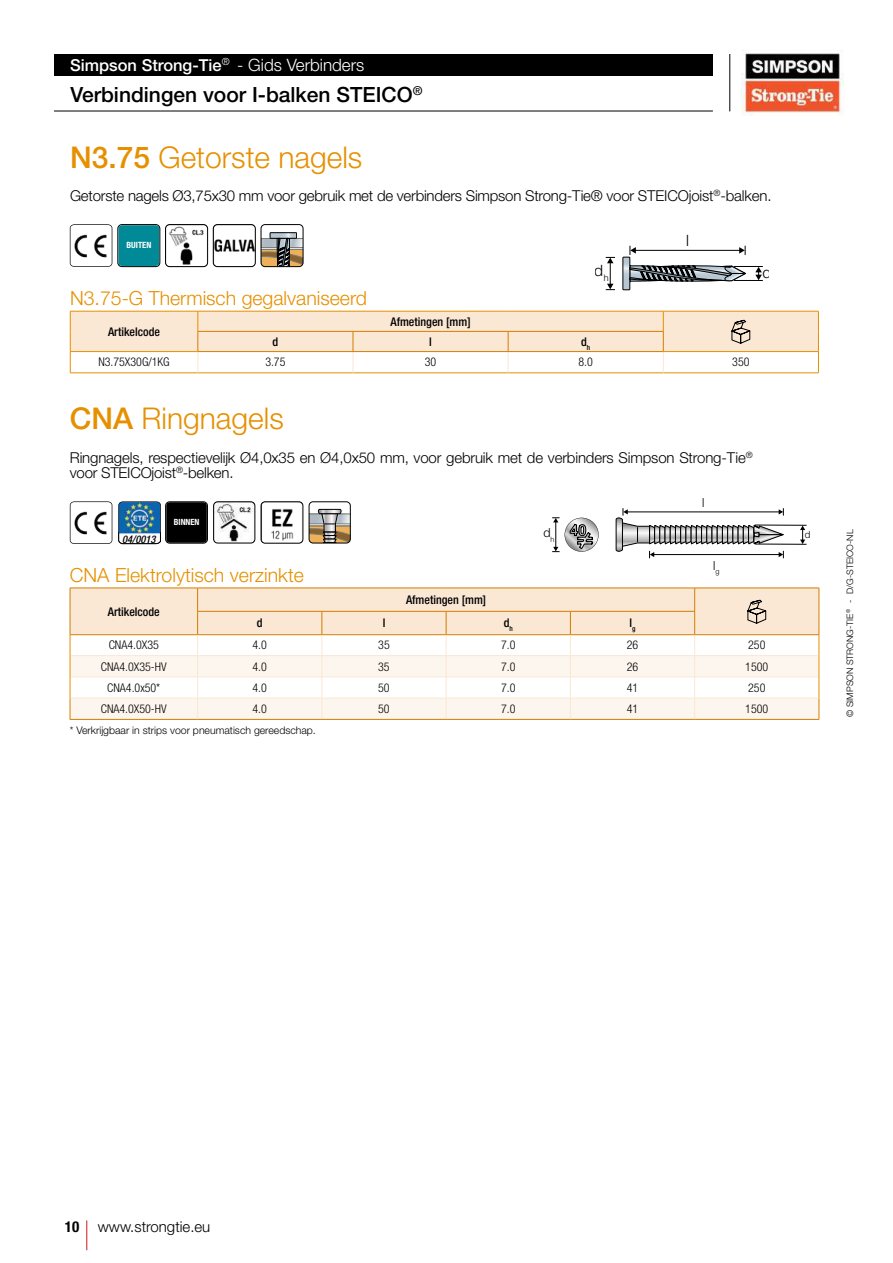
<style>
.page{position:relative;width:893px;height:1263px;background:#fff}
.page>*{position:absolute;margin:0;border:0;box-sizing:border-box;transform-origin:0 0}
.t1{font:300 30px "Helvetica Neue LT Std";color:#e69000}
.t2{font:500 21px "Helvetica Neue LT Std";color:#000}
.t3{font:300 19.5px "Helvetica Neue LT Std";color:#e69000}
.t4{font:500 16.5px "Helvetica Neue LT Std";color:#fff}
.t5{font:300 15.6px "Helvetica Neue LT Std";color:#000}
.t6{font:300 15px/14.4px "Helvetica Neue LT Std";letter-spacing:-.01em;color:#000}
.t7{font:300 12.45px "Helvetica Neue LT Std";color:#000}
.t8{font:300 condensed 12px "Helvetica Neue LT Std";color:#000}
.t9{font:500 condensed 12px "Helvetica Neue LT Std";color:#000}
.t10{font:300 10.5px "Helvetica Neue LT Std";color:#000}
.t11{font:italic 500 condensed 10.5px "Helvetica Neue LT Std";color:#000}
.t12{font:300 9.9px "Helvetica Neue LT Std";color:#000}
.t13{font:300 9px "Helvetica Neue LT Std";color:#000}
.t14{font:700 condensed 8.55px "Helvetica Neue LT Std";color:#fff}
.t15{font:300 7.35px "Helvetica Neue LT Std";color:#000}
.s1{font-weight:300;font-size:17.1px}
.s2{font-weight:500}
.s3{font-weight:700;font-stretch:condensed}
</style>
<div class="page">
<div style="left:54px;top:54px;width:659px;height:22px;background:#000"></div>
<hr style="left:729px;top:54px;width:1px;height:57px;background:#000">
<hr style="left:54px;top:111px;width:659px;height:1px;background:#000">
<img style="left:742px;top:53px;width:101px;height:63px">
<hr style="left:86px;top:1220px;width:1px;height:30px;background:#cd1719">
<hr style="left:70px;top:719px;width:128px;height:1px;background:#d47e00">
<hr style="left:198px;top:719px;width:124px;height:1px;background:#d47e00">
<hr style="left:322px;top:719px;width:124px;height:1px;background:#d47e00">
<hr style="left:446px;top:719px;width:124px;height:1px;background:#d47e00">
<hr style="left:570px;top:719px;width:125px;height:1px;background:#d47e00">
<hr style="left:695px;top:719px;width:124px;height:1px;background:#d47e00">
<svg style="left:70px;top:588px;width:750px;height:131px"></svg>
<img style="left:214px;top:502px;width:41px;height:41px">
<div style="left:213px;top:502px;width:42px;height:41px;border:1px solid #000;border-radius:4px"></div>
<svg style="left:800px;top:526px;width:5px;height:18px"></svg>
<hr style="left:755px;top:525px;width:51px;height:1px;background:#000">
<hr style="left:755px;top:544px;width:51px;height:1px;background:#000">
<svg style="left:552px;top:517px;width:47px;height:35px"></svg>
<svg style="left:616px;top:508px;width:168px;height:50px"></svg>
<svg style="left:309px;top:508px;width:41px;height:36px"></svg>
<div style="left:309px;top:501px;width:42px;height:42px;border:1px solid #000;border-radius:4px"></div>
<img style="left:261px;top:502px;width:42px;height:41px">
<div style="left:261px;top:502px;width:42px;height:41px;border:1px solid #000;border-radius:4px"></div>
<div style="left:165px;top:502px;width:43px;height:41px;border:1px solid #000;border-radius:4px"></div>
<hr style="left:70px;top:373px;width:128px;height:1px;background:#e69000">
<hr style="left:198px;top:373px;width:155px;height:1px;background:#e69000">
<hr style="left:353px;top:373px;width:155px;height:1px;background:#e69000">
<hr style="left:508px;top:373px;width:155px;height:1px;background:#e69000">
<hr style="left:663px;top:373px;width:156px;height:1px;background:#e69000">
<svg style="left:70px;top:311px;width:749px;height:62px"></svg>
<svg style="left:623px;top:246px;width:140px;height:44px"></svg>
<svg style="left:606px;top:257px;width:9px;height:33px"></svg>
<svg style="left:261px;top:225px;width:42px;height:42px"></svg>
<div style="left:261px;top:224px;width:42px;height:43px;border:1px solid #000;border-radius:4px"></div>
<img style="left:166px;top:226px;width:42px;height:41px">
<div style="left:165px;top:224px;width:43px;height:43px;border:1px solid #000;border-radius:4px"></div>
<div style="left:119px;top:225px;width:41px;height:42px;background:#008996"></div>
<div style="left:117px;top:224px;width:43px;height:43px;border:1px solid #000;border-radius:4px"></div>
<img style="left:213px;top:225px;width:41px;height:42px">
<div style="left:213px;top:224px;width:43px;height:43px;border:1px solid #000;border-radius:4px"></div>
<svg style="left:70px;top:224px;width:42px;height:43px"></svg>
<img style="left:70px;top:231px;width:42px;height:32px">
<svg style="left:70px;top:501px;width:42px;height:43px"></svg>
<img style="left:70px;top:508px;width:42px;height:32px">
<img style="left:118px;top:501px;width:89px;height:43px">
<p class="t4" style="left:70px;top:55px;width:296px">Simpson Strong-Tie<sup>®</sup> <span class="s1">- Gids Verbinders</span></p>
<h2 class="t2" style="left:70px;top:82px;width:354px">Verbindingen voor I-balken STEICO<sup>®</sup></h2>
<h1 class="t1" style="left:70px;top:139px;width:294px"><span class="s2">N3.75</span> Getorste nagels</h1>
<p class="t6" style="left:70px;top:188px;width:703px">Getorste nagels Ø3,75x30 mm voor gebruik met de verbinders Simpson Strong-Tie® voor STEICOjoist<sup>®</sup>-balken.</p>
<p class="t14" style="left:127px;top:239px;width:26px">BUITEN</p>
<p class="t5" style="left:686px;top:231px;width:4px">l</p>
<p class="t5" style="left:595px;top:261px;width:15px">d<sub>h</sub></p>
<p class="t5" style="left:762px;top:263px;width:10px">d</p>
<h3 class="t3" style="left:70px;top:286px;width:298px">N3.75-G Thermisch gegalvaniseerd</h3>
<p class="t9" style="left:108px;top:324px;width:53px">Artikelcode</p>
<p class="t9" style="left:390px;top:314px;width:82px">Afmetingen [mm]</p>
<p class="t9" style="left:273px;top:334px;width:7px">d</p>
<p class="t9" style="left:429px;top:334px;width:4px">l</p>
<p class="t9" style="left:581px;top:334px;width:11px">d<sub>h</sub></p>
<p class="t8" style="left:98px;top:355px;width:73px">N3.75X30G/1KG</p>
<p class="t8" style="left:265px;top:355px;width:22px">3.75</p>
<p class="t8" style="left:425px;top:355px;width:13px">30</p>
<p class="t8" style="left:578px;top:355px;width:16px">8.0</p>
<p class="t8" style="left:732px;top:355px;width:19px">350</p>
<h1 class="t1" style="left:70px;top:400px;width:215px"><span class="s2">CNA</span> Ringnagels</h1>
<p class="t6" style="left:70px;top:451px;width:684px">Ringnagels, respectievelijk Ø4,0x35 en Ø4,0x50 mm, voor gebruik met de verbinders Simpson Strong-Tie<sup>® </sup>voor STEICOjoist<sup>®</sup>-belken.</p>
<p class="t11" style="left:122px;top:533px;width:35px">04/0013</p>
<p class="t14" style="left:174px;top:516px;width:27px">BINNEN</p>
<h3 class="t3" style="left:70px;top:563px;width:236px">CNA Elektrolytisch verzinkte</h3>
<p class="t9" style="left:108px;top:604px;width:53px">Artikelcode</p>
<p class="t9" style="left:406px;top:592px;width:82px">Afmetingen [mm]</p>
<p class="t7" style="left:702px;top:495px;width:4px">l</p>
<p class="t7" style="left:543px;top:525px;width:9px">d</p>
<p class="t12" style="left:805px;top:528px;width:7px">d</p>
<p class="t15" style="left:551px;top:534px;width:5px">h</p>
<p class="t7" style="left:713px;top:558px;width:8px">l<sub>g</sub></p>
<p class="t9" style="left:257px;top:616px;width:7px">d</p>
<p class="t9" style="left:383px;top:616px;width:4px">l</p>
<p class="t9" style="left:504px;top:616px;width:11px">d<sub>h</sub></p>
<p class="t9" style="left:629px;top:616px;width:8px">l<sub>g</sub></p>
<p class="t8" style="left:109px;top:638px;width:52px">CNA4.0X35</p>
<p class="t8" style="left:253px;top:638px;width:16px">4.0</p>
<p class="t8" style="left:378px;top:638px;width:13px">35</p>
<p class="t8" style="left:501px;top:638px;width:16px">7.0</p>
<p class="t8" style="left:627px;top:638px;width:13px">26</p>
<p class="t8" style="left:748px;top:638px;width:19px">250</p>
<p class="t8" style="left:101px;top:659px;width:67px">CNA4.0X35-HV</p>
<p class="t8" style="left:252px;top:659px;width:16px">4.0</p>
<p class="t8" style="left:378px;top:659px;width:13px">35</p>
<p class="t8" style="left:501px;top:659px;width:16px">7.0</p>
<p class="t8" style="left:627px;top:659px;width:13px">26</p>
<p class="t8" style="left:745px;top:659px;width:25px">1500</p>
<p class="t8" style="left:107px;top:681px;width:55px">CNA4.0x50*</p>
<p class="t8" style="left:252px;top:681px;width:16px">4.0</p>
<p class="t8" style="left:378px;top:681px;width:13px">50</p>
<p class="t8" style="left:501px;top:681px;width:16px">7.0</p>
<p class="t8" style="left:627px;top:681px;width:13px">41</p>
<p class="t8" style="left:748px;top:681px;width:19px">250</p>
<p class="t8" style="left:101px;top:702px;width:67px">CNA4.0X50-HV</p>
<p class="t8" style="left:252px;top:702px;width:16px">4.0</p>
<p class="t8" style="left:378px;top:702px;width:13px">50</p>
<p class="t8" style="left:501px;top:702px;width:16px">7.0</p>
<p class="t8" style="left:627px;top:702px;width:13px">41</p>
<p class="t8" style="left:745px;top:702px;width:25px">1500</p>
<p class="t10" style="left:70px;top:724px;width:248px">* Verkrijgbaar in strips voor pneumatisch gereedschap.</p>
<p class="t13" style="left:844px;top:717px;width:189px;rotate:-90deg">© SIMPSON STRONG-TIE<sup>®</sup> - D/G-STEICO-NL</p>
<p class="t6" style="left:65px;top:1219px;width:147px"><span class="s3">10</span> www.strongtie.eu</p>
</div>
